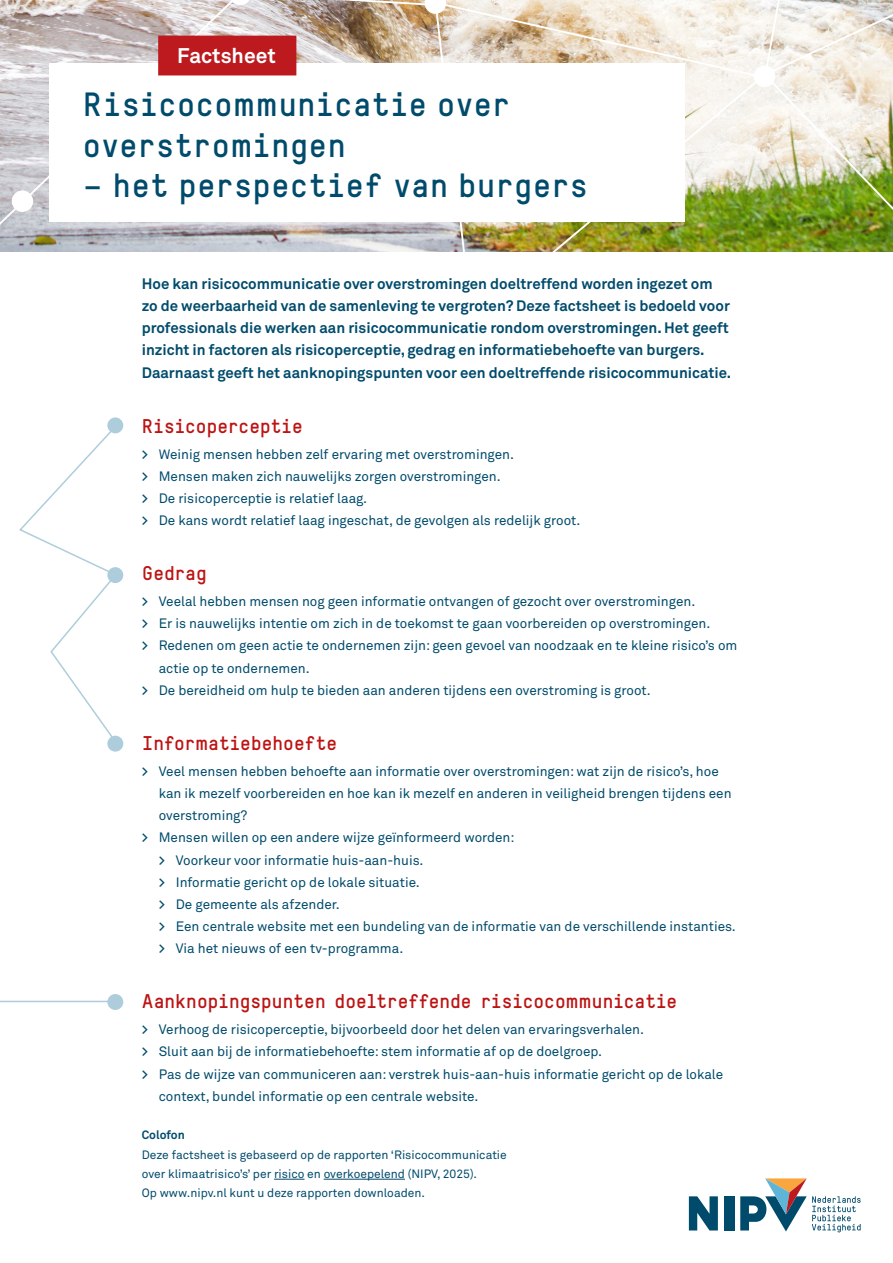
<style>
.page{position:relative;width:893px;height:1263px;background:#fff}
.page>*{position:absolute;margin:0;border:0;box-sizing:border-box;transform-origin:0 0}
.H1-Titel{font:700 33px "TSTARTW";letter-spacing:.015em;color:#004b6c}
.H3-Alineakop{font:700 21px "Akkurat Std";color:#fff}
.H2-Paragraafkop{font:700 19.5px "TSTARTW";color:#bc1413}
.H3-Alineakop-2{font:700 15px/22.2px "Akkurat Std";color:#004b6c}
.t1{font:13.5px/22.2px "Akkurat Std";color:#004b6c}
.H3-Alineakop-3{font:12px "Akkurat Std";color:#004b6c}
.H3-Alineakop-4{font:700 12px "Akkurat Std";letter-spacing:-.005em;color:#004b6c}
.s1{font-weight:700}
</style>
<div class="page">
<svg style="left:19px;top:431px;width:100px;height:306px"></svg>
<img style="left:0;top:0;width:893px;height:252px">
<hr style="left:274px;top:1179px;width:31px;height:1px;background:#004b6c">
<hr style="left:324px;top:1179px;width:81px;height:1px;background:#004b6c">
<div style="left:12px;top:190px;width:21px;height:22px;background:#fff;border-radius:50%"></div>
<hr style="left:0;top:1001px;width:117px;height:1px;background:#aecddc">
<div style="left:107px;top:417px;width:16px;height:16px;background:#aecddc;border-radius:50%"></div>
<div style="left:107px;top:567px;width:16px;height:16px;background:#aecddc;border-radius:50%"></div>
<div style="left:107px;top:736px;width:16px;height:16px;background:#aecddc;border-radius:50%"></div>
<div style="left:107px;top:994px;width:16px;height:16px;background:#aecddc;border-radius:50%"></div>
<div style="left:724px;top:1196px;width:10px;height:34px;background:#004b6c"></div>
<svg style="left:689px;top:1196px;width:29px;height:34px"></svg>
<svg style="left:740px;top:1178px;width:121px;height:54px"></svg>
<div style="left:158px;top:36px;width:138px;height:39px;background:#bd1a1f"></div>
<h3 class="H3-Alineakop" style="left:177px;top:42px;width:100px">Factsheet</h3>
<h1 class="H1-Titel" style="left:83px;top:84px;width:429px">Risicocommunicatie over</h1>
<h1 class="H1-Titel" style="left:83px;top:124px;width:264px">overstromingen</h1>
<h1 class="H1-Titel" style="left:83px;top:165px;width:506px">– het perspectief van burgers</h1>
<h3 class="H3-Alineakop-2" style="left:142px;top:272px;width:591px">Hoe kan risicocommunicatie over overstromingen doeltreffend worden ingezet om zo de weerbaarheid van de samenleving te vergroten? Deze factsheet is bedoeld voor professionals die werken aan risicocommunicatie rondom overstromingen. Het geeft inzicht in factoren als risicoperceptie, gedrag en informatiebehoefte van burgers.<br>Daarnaast geeft het aanknopingspunten voor een doeltreffende risicocommunicatie.</h3>
<h2 class="H2-Paragraafkop" style="left:142px;top:413px;width:163px">Risicoperceptie</h2>
<p class="t1" style="left:142px;top:443px;width:374px"><span class="s1">&gt;</span> Weinig mensen hebben zelf ervaring met overstromingen.</p>
<p class="t1" style="left:142px;top:465px;width:361px"><span class="s1">&gt;</span> Mensen maken zich nauwelijks zorgen overstromingen.</p>
<p class="t1" style="left:142px;top:487px;width:227px"><span class="s1">&gt;</span> De risicoperceptie is relatief laag.</p>
<p class="t1" style="left:142px;top:509px;width:440px"><span class="s1">&gt;</span> De kans wordt relatief laag ingeschat, de gevolgen als redelijk groot.</p>
<h2 class="H2-Paragraafkop" style="left:142px;top:561px;width:67px">Gedrag</h2>
<p class="t1" style="left:142px;top:590px;width:555px"><span class="s1">&gt;</span> Veelal hebben mensen nog geen informatie ontvangen of gezocht over overstromingen.</p>
<p class="t1" style="left:142px;top:612px;width:570px"><span class="s1">&gt;</span> Er is nauwelijks intentie om zich in de toekomst te gaan voorbereiden op overstromingen.</p>
<p class="t1" style="left:159px;top:635px;width:580px;text-indent:-17px"><span class="s1">&gt;</span> Redenen om geen actie te ondernemen zijn: geen gevoel van noodzaak en te kleine risico’s om actie op te ondernemen.</p>
<p class="t1" style="left:142px;top:679px;width:511px"><span class="s1">&gt;</span> De bereidheid om hulp te bieden aan anderen tijdens een overstroming is groot.</p>
<h2 class="H2-Paragraafkop" style="left:142px;top:730px;width:197px">Informatiebehoefte</h2>
<p class="t1" style="left:159px;top:760px;width:574px;text-indent:-17px"><span class="s1">&gt;</span> Veel mensen hebben behoefte aan informatie over overstromingen: wat zijn de risico’s, hoe kan ik mezelf voorbereiden en hoe kan ik mezelf en anderen in veiligheid brengen tijdens een overstroming?</p>
<p class="t1" style="left:142px;top:826px;width:374px"><span class="s1">&gt;</span> Mensen willen op een andere wijze geïnformeerd worden:</p>
<p class="t1" style="left:159px;top:849px;width:266px"><span class="s1">&gt;</span> Voorkeur voor informatie huis-aan-huis.</p>
<p class="t1" style="left:159px;top:871px;width:263px"><span class="s1">&gt;</span> Informatie gericht op de lokale situatie.</p>
<p class="t1" style="left:159px;top:893px;width:182px"><span class="s1">&gt;</span> De gemeente als afzender.</p>
<p class="t1" style="left:159px;top:915px;width:579px"><span class="s1">&gt;</span> Een centrale website met een bundeling van de informatie van de verschillende instanties.</p>
<p class="t1" style="left:159px;top:937px;width:246px"><span class="s1">&gt;</span> Via het nieuws of een tv-programma.</p>
<h2 class="H2-Paragraafkop" style="left:142px;top:989px;width:537px">Aanknopingspunten doeltreffende risicocommunicatie</h2>
<p class="t1" style="left:142px;top:1018px;width:504px"><span class="s1">&gt;</span> Verhoog de risicoperceptie, bijvoorbeeld door het delen van ervaringsverhalen.</p>
<p class="t1" style="left:142px;top:1041px;width:462px"><span class="s1">&gt;</span> Sluit aan bij de informatiebehoefte: stem informatie af op de doelgroep.</p>
<p class="t1" style="left:159px;top:1063px;width:566px;text-indent:-17px"><span class="s1">&gt;</span> Pas de wijze van communiceren aan: verstrek huis-aan-huis informatie gericht op de lokale context, bundel informatie op een centrale website.</p>
<h3 class="H3-Alineakop-4" style="left:142px;top:1128px;width:45px">Colofon</h3>
<h3 class="H3-Alineakop-3" style="left:142px;top:1147px;width:367px">Deze factsheet is gebaseerd op de rapporten ‘Risicocommunicatie</h3>
<h3 class="H3-Alineakop-3" style="left:142px;top:1166px;width:337px">over klimaatrisico’s’ per risico en overkoepelend (NIPV, 2025).</h3>
<h3 class="H3-Alineakop-3" style="left:142px;top:1186px;width:285px">Op www.nipv.nl kunt u deze rapporten downloaden.</h3>
</div>
